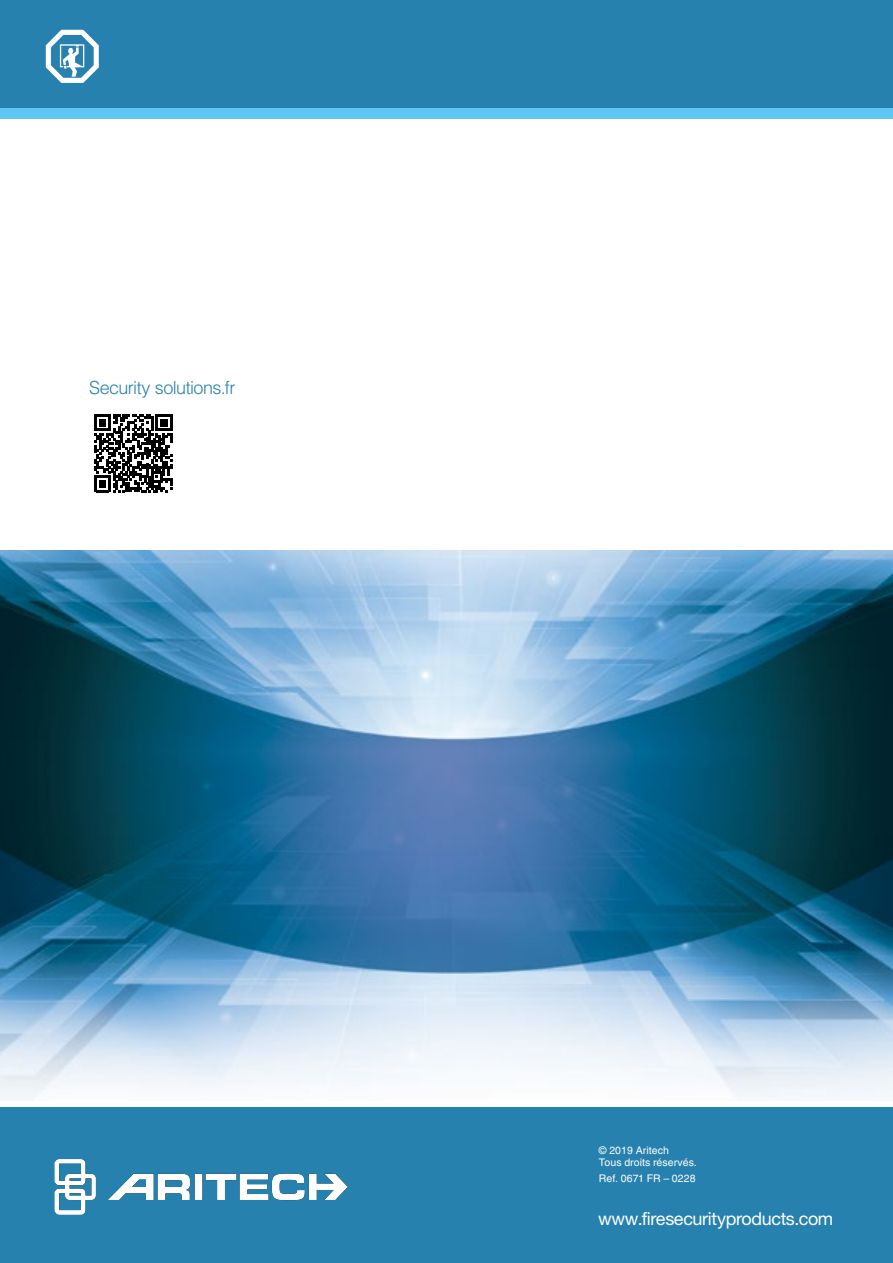
<style>
.page{position:relative;width:893px;height:1263px;background:#fff}
.page>*{position:absolute;margin:0;border:0;box-sizing:border-box;transform-origin:0 0}
.t1{font:18px "Helvetica Neue LT Std";letter-spacing:-.02em;color:#fff}
.t2{font:300 18px "Helvetica LT Std";letter-spacing:-.03em;color:#2781ae}
.t3{font:10.5px/12px "Helvetica LT Std";letter-spacing:.005em;color:#fff}
</style>
<div class="page">
<img style="left:0;top:551px;width:893px;height:548px">
<div style="left:0;top:1107px;width:893px;height:156px;background:#2781ae"></div>
<div style="left:0;top:0;width:893px;height:108px;background:#2781ae"></div>
<div style="left:0;top:108px;width:893px;height:11px;background:#5ec6f2"></div>
<svg style="left:46px;top:30px;width:53px;height:53px"></svg>
<svg style="left:94px;top:414px;width:78px;height:78px"></svg>
<img style="left:54px;top:1159px;width:294px;height:56px">
<h1 class="t2" style="left:89px;top:376px;width:148px">Security solutions.fr</h1>
<p class="t3" style="left:599px;top:1144px;width:99px">© 2019 Aritech<br>Tous droits réservés.</p>
<p class="t3" style="left:599px;top:1172px;width:98px">Ref. 0671 FR – 0228</p>
<h1 class="t1" style="left:598px;top:1207px;width:236px">www.firesecurityproducts.com</h1>
</div>
